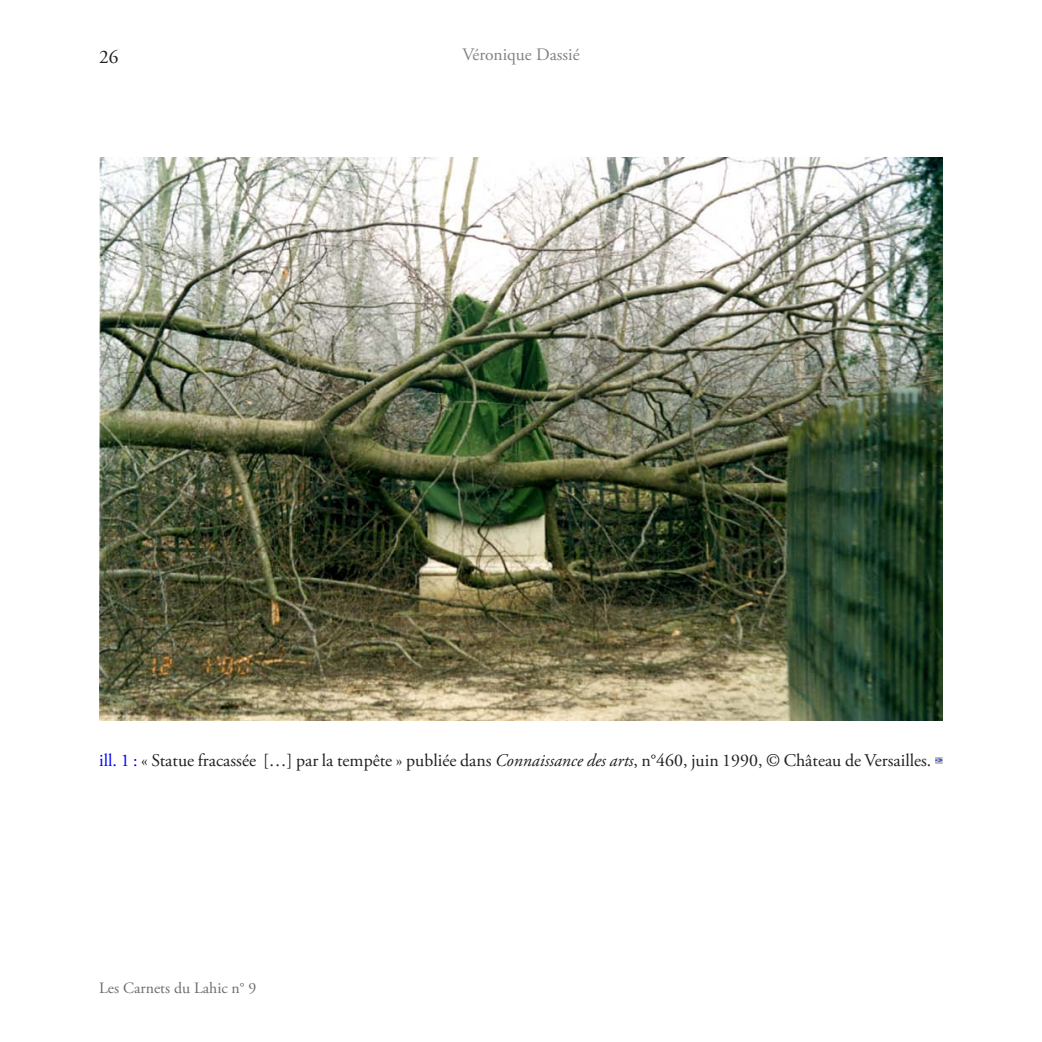
<style>
.page{position:relative;width:1042px;height:1042px;background:#fff}
.page>*{position:absolute;margin:0;border:0;box-sizing:border-box;transform-origin:0 0}
.t1{font:19.25px "Adobe Garamond Pro";color:#231f20}
.Textes_légendes{font:17.85px "Adobe Garamond Pro";color:#231f20}
.t2{font:17.5px "Adobe Garamond Pro";color:#808285}
.t3{font:15.75px "Adobe Garamond Pro";color:#6c6d70}
.s1{color:#00f}
.s2{font-style:italic}
</style>
<div class="page">
<div style="left:935px;top:757px;width:8px;height:7px;background:#bcbdc0"></div>
<img style="left:99px;top:157px;width:844px;height:563px">
<p class="t1" style="left:99px;top:46px;width:21px">26</p>
<p class="t2" style="left:462px;top:44px;width:119px">Véronique Dassié</p>
<p class="Textes_légendes" style="left:99px;top:749px;width:845px"><span class="s1">ill. 1 :</span> « Statue fracassée […] par la tempête » publiée dans <span class="s2">Connaissance des arts</span>, n°460, juin 1990, © Château de Versailles. <sup>-&gt;</sup></p>
<p class="t3" style="left:99px;top:978px;width:159px">Les Carnets du Lahic n° 9</p>
</div>
